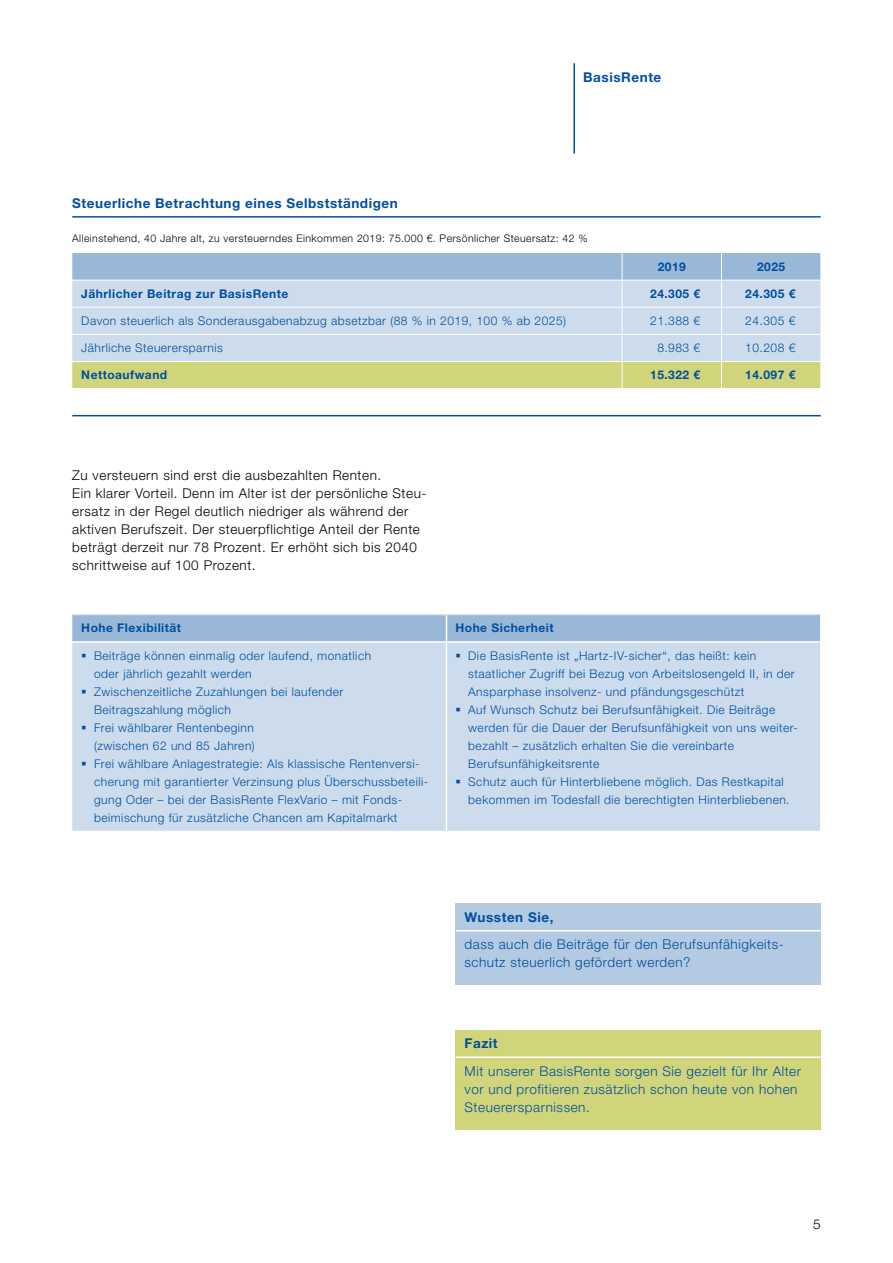
<style>
.page{position:relative;width:893px;height:1263px;background:#fff}
.page>*{position:absolute;margin:0;border:0;box-sizing:border-box;transform-origin:0 0}
.t1{font:300 13.5px/18.1px "Helvetica Neue LT Pro";letter-spacing:.04em;color:#000}
.t2{font:300 13.5px/18.1px "Helvetica Neue LT Pro";letter-spacing:.04em;color:#004e9e}
.t3{font:700 13.5px "Helvetica Neue LT Pro";letter-spacing:.04em;color:#004e9e}
.t4{font:300 12px/18px "Helvetica Neue LT Pro";letter-spacing:.04em;color:#004e9e}
.t5{font:700 12px "Helvetica Neue LT Pro";letter-spacing:.04em;color:#004e9e}
.t6{font:300 10.5px "Helvetica Neue LT Pro";letter-spacing:.04em;color:#000}
</style>
<div class="page">
<div style="left:72px;top:643px;width:748px;height:188px;background:#ccdcec"></div>
<hr style="left:72px;top:614px;width:374px;height:1px;background:#ccdcec">
<hr style="left:446px;top:614px;width:375px;height:1px;background:#ccdcec">
<hr style="left:446px;top:643px;width:1px;height:188px;background:#fff">
<svg style="left:72px;top:615px;width:749px;height:27px;background:#9dbad9"></svg>
<div style="left:455px;top:904px;width:366px;height:81px;background:#b3cae2"></div>
<hr style="left:455px;top:930px;width:366px;height:1px;background:#fff">
<div style="left:455px;top:1030px;width:366px;height:99px;background:#d0d57b"></div>
<hr style="left:455px;top:1056px;width:366px;height:2px;background:#fff">
<hr style="left:72px;top:216px;width:749px;height:2px;background:#004e9e">
<hr style="left:72px;top:415px;width:749px;height:1px;background:#004e9e">
<svg style="left:72px;top:253px;width:749px;height:136px;background:#c4d4d2"></svg>
<hr style="left:72px;top:334px;width:550px;height:1px;background:#fff">
<hr style="left:622px;top:334px;width:99px;height:1px;background:#fff">
<hr style="left:721px;top:334px;width:99px;height:1px;background:#fff">
<hr style="left:72px;top:361px;width:550px;height:1px;background:#fff">
<hr style="left:622px;top:361px;width:99px;height:1px;background:#fff">
<hr style="left:721px;top:361px;width:99px;height:1px;background:#fff">
<hr style="left:573px;top:63px;width:2px;height:91px;background:#004e9e">
<svg style="left:82px;top:653px;width:4px;height:4px"></svg>
<svg style="left:82px;top:689px;width:4px;height:4px"></svg>
<svg style="left:82px;top:726px;width:4px;height:3px"></svg>
<svg style="left:82px;top:762px;width:4px;height:3px"></svg>
<svg style="left:456px;top:653px;width:4px;height:4px"></svg>
<svg style="left:456px;top:708px;width:4px;height:3px"></svg>
<svg style="left:456px;top:780px;width:4px;height:3px"></svg>
<p class="t3" style="left:583px;top:69px;width:80px">BasisRente</p>
<p class="t3" style="left:72px;top:195px;width:327px">Steuerliche Betrachtung eines Selbstständigen</p>
<p class="t6" style="left:72px;top:232px;width:517px">Alleinstehend, 40 Jahre alt, zu versteuerndes Einkommen 2019: 75.000 €. Persönlicher Steuersatz: 42 %</p>
<p class="t5" style="left:658px;top:259px;width:30px">2019</p>
<p class="t5" style="left:757px;top:259px;width:30px">2025</p>
<p class="t5" style="left:81px;top:286px;width:209px">Jährlicher Beitrag zur BasisRente</p>
<p class="t5" style="left:650px;top:286px;width:52px">24.305 €</p>
<p class="t5" style="left:745px;top:286px;width:52px">24.305 €</p>
<p class="t4" style="left:81px;top:312px;width:486px">Davon steuerlich als Sonderausgabenabzug absetzbar (88 % in 2019, 100 % ab 2025)</p>
<p class="t4" style="left:650px;top:312px;width:52px">21.388 €</p>
<p class="t4" style="left:745px;top:312px;width:52px">24.305 €</p>
<p class="t4" style="left:81px;top:339px;width:143px">Jährliche Steuerersparnis</p>
<p class="t4" style="left:657px;top:339px;width:44px">8.983 €</p>
<p class="t4" style="left:745px;top:339px;width:52px">10.208 €</p>
<p class="t5" style="left:81px;top:367px;width:87px">Nettoaufwand</p>
<p class="t5" style="left:650px;top:367px;width:52px">15.322 €</p>
<p class="t5" style="left:745px;top:367px;width:52px">14.097 €</p>
<p class="t1" style="left:72px;top:465px;width:356px">Zu versteuern sind erst die ausbezahlten Renten.<br>Ein klarer Vorteil. Denn im Alter ist der persönliche Steu&shy;ersatz in der Regel deutlich niedriger als während der aktiven Berufszeit. Der steuerpflichtige Anteil der Rente beträgt derzeit nur 78 Prozent. Er erhöht sich bis 2040 schrittweise auf 100 Prozent.</p>
<p class="t5" style="left:81px;top:621px;width:101px">Hohe Flexibilität</p>
<p class="t5" style="left:455px;top:621px;width:100px">Hohe Sicherheit</p>
<p class="t4" style="left:94px;top:646px;width:336px">Beiträge können einmalig oder laufend, monatlich<br>oder jährlich gezahlt werden<br>Zwischenzeitliche Zuzahlungen bei laufender Beitragszahlung möglich<br>Frei wählbarer Rentenbeginn<br>(zwischen 62 und 85 Jahren)<br>Frei wählbare Anlagestrategie: Als klassische Rentenversi&shy;cherung mit garantierter Verzinsung plus Überschussbeteili&shy;gung Oder – bei der BasisRente FlexVario – mit Fonds&shy;beimischung für zusätzliche Chancen am Kapitalmarkt</p>
<p class="t4" style="left:468px;top:646px;width:330px">Die BasisRente ist „Hartz-IV-sicher“, das heißt: kein staatlicher Zugriff bei Bezug von Arbeitslosengeld II, in der Ansparphase insolvenz- und pfändungsgeschützt<br>Auf Wunsch Schutz bei Berufsunfähigkeit. Die Beiträge werden für die Dauer der Berufsunfähigkeit von uns weiter&shy;bezahlt – zusätzlich erhalten Sie die vereinbarte Berufsunfähigkeitsrente<br>Schutz auch für Hinterbliebene möglich. Das Restkapital bekommen im Todesfall die berechtigten Hinterbliebenen.</p>
<p class="t3" style="left:465px;top:908px;width:90px">Wussten Sie,</p>
<p class="t2" style="left:465px;top:935px;width:321px">dass auch die Beiträge für den Berufsunfähigkeits&shy;schutz steuerlich gefördert werden?</p>
<p class="t3" style="left:465px;top:1035px;width:35px">Fazit</p>
<p class="t2" style="left:465px;top:1062px;width:338px">Mit unserer BasisRente sorgen Sie gezielt für Ihr Alter vor und profitieren zusätzlich schon heute von hohen<br>Steuerersparnissen.</p>
<p class="t1" style="left:813px;top:1215px;width:9px">5</p>
</div>
